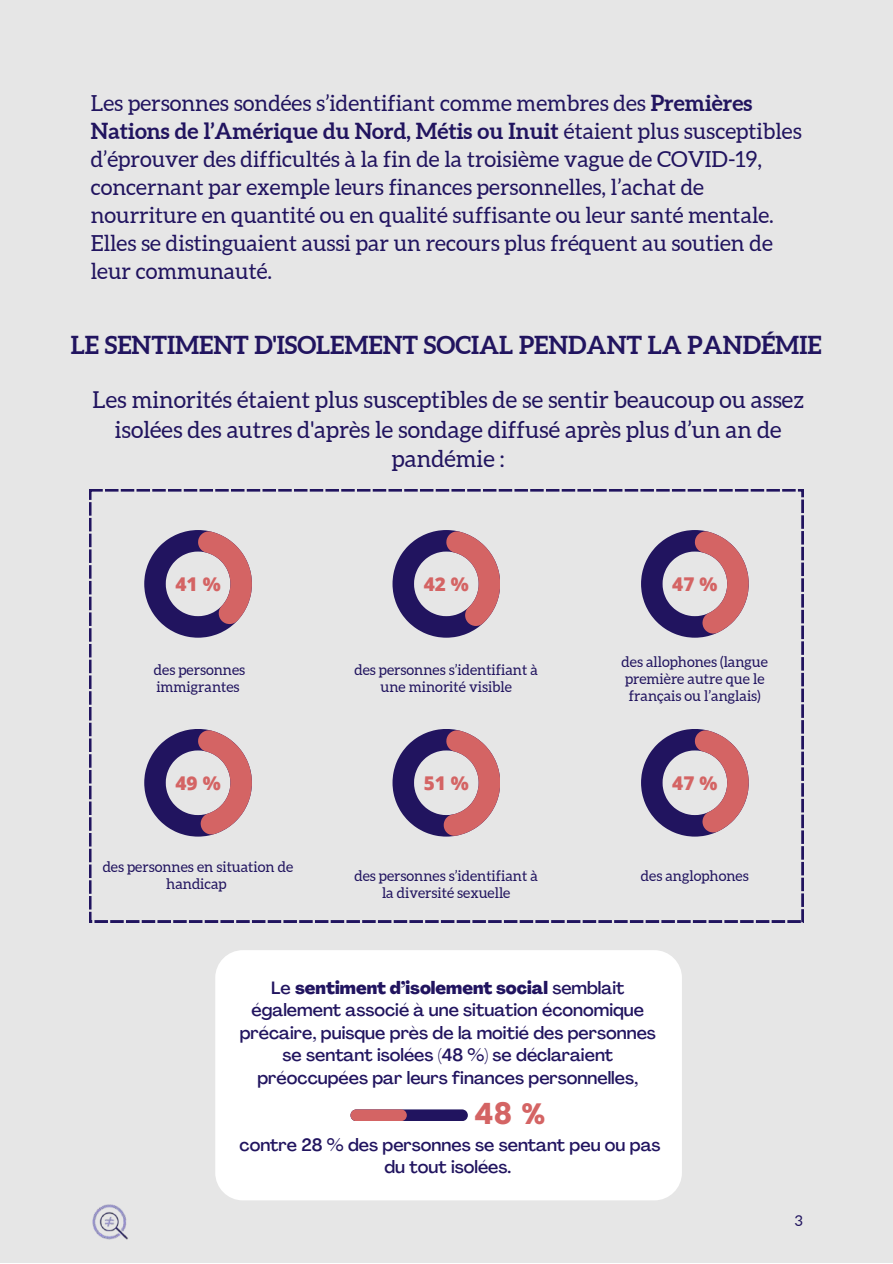
<style>
.page{position:relative;width:893px;height:1264px;background:#fff}
.page>*{position:absolute;margin:0;border:0;box-sizing:border-box;transform-origin:0 0}
.t1{font:29.4px "Poppins";color:#d46464}
.t2{font:700 24.75px "Aleo";color:#21145f}
.t3{font:23.25px/29.2px "Aleo";color:#21145f;text-align:center}
.t4{font:22.05px/28px "Aleo";color:#21145f}
.t5{font:800 18.9px "Open Sans";color:#d46464}
.t6{font:500 17.55px/22.4px "Agrandir";color:#21145f;text-align:center}
.t7{font:15px "Aleo";color:#21145f}
.t8{font:14.55px/17.1px "Aleo";color:#21145f;text-align:center}
.s1{font-weight:700}
.s2{font-weight:800}
</style>
<div class="page">
<div style="left:0;top:0;width:892px;height:1262px;background:#e6e6e6"></div>
<div style="left:215px;top:950px;width:467px;height:250px;background:#fff;border-radius:28px"></div>
<svg style="left:350px;top:1109px;width:118px;height:12px"></svg>
<svg style="left:89px;top:489px;width:714px;height:433px"></svg>
<img style="left:92px;top:1204px;width:36px;height:36px">
<p class="t4" style="left:91px;top:89px;width:712px">Les personnes sondées s’identifiant comme membres des <span class="s1">Premières Nations de l’Amérique du Nord, Métis ou Inuit</span> étaient plus susceptibles d’éprouver des difficultés à la fin de la troisième vague de COVID-19, concernant par exemple leurs finances personnelles, l’achat de nourriture en quantité ou en qualité suffisante ou leur santé mentale.<br>Elles se distinguaient aussi par un recours plus fréquent au soutien de leur communauté.</p>
<p class="t2" style="left:71px;top:330px;width:752px">LE SENTIMENT D'ISOLEMENT SOCIAL PENDANT LA PANDÉMIE</p>
<p class="t3" style="left:92px;top:385px;width:713px">Les minorités étaient plus susceptibles de se sentir beaucoup ou assez isolées des autres d'après le sondage diffusé après plus d’un an de pandémie :</p>
<p class="t5" style="left:175px;top:571px;width:47px">41 %</p>
<p class="t8" style="left:154px;top:661px;width:93px;text-align:left">des personnes immigrantes</p>
<p class="t5" style="left:424px;top:571px;width:47px">42 %</p>
<p class="t5" style="left:672px;top:571px;width:47px">47 %</p>
<p class="t8" style="left:354px;top:661px;width:185px">des personnes s’identifiant à une minorité visible</p>
<p class="t8" style="left:621px;top:653px;width:148px;text-align:left">des allophones (langue première autre que le français ou l’anglais)</p>
<p class="t5" style="left:175px;top:769px;width:47px">49 %</p>
<p class="t5" style="left:424px;top:769px;width:47px">51 %</p>
<p class="t5" style="left:672px;top:769px;width:47px">47 %</p>
<p class="t8" style="left:103px;top:858px;width:192px">des personnes en situation de handicap</p>
<p class="t8" style="left:354px;top:866px;width:185px">des personnes s’identifiant à la diversité sexuelle</p>
<p class="t8" style="left:641px;top:866px;width:109px">des anglophones</p>
<p class="t6" style="left:240px;top:978px;width:418px">Le <span class="s2">sentiment d’isolement social</span> semblait également associé à une situation économique précaire, puisque près de la moitié des personnes se sentant isolées (48 %) se déclaraient préoccupées par leurs finances personnelles,</p>
<h1 class="t1" style="left:473px;top:1096px;width:73px">48 %</h1>
<p class="t6" style="left:239px;top:1134px;width:422px">contre 28 % des personnes se sentant peu ou pas du tout isolées.</p>
<p class="t7" style="left:794px;top:1212px;width:9px">3</p>
</div>
